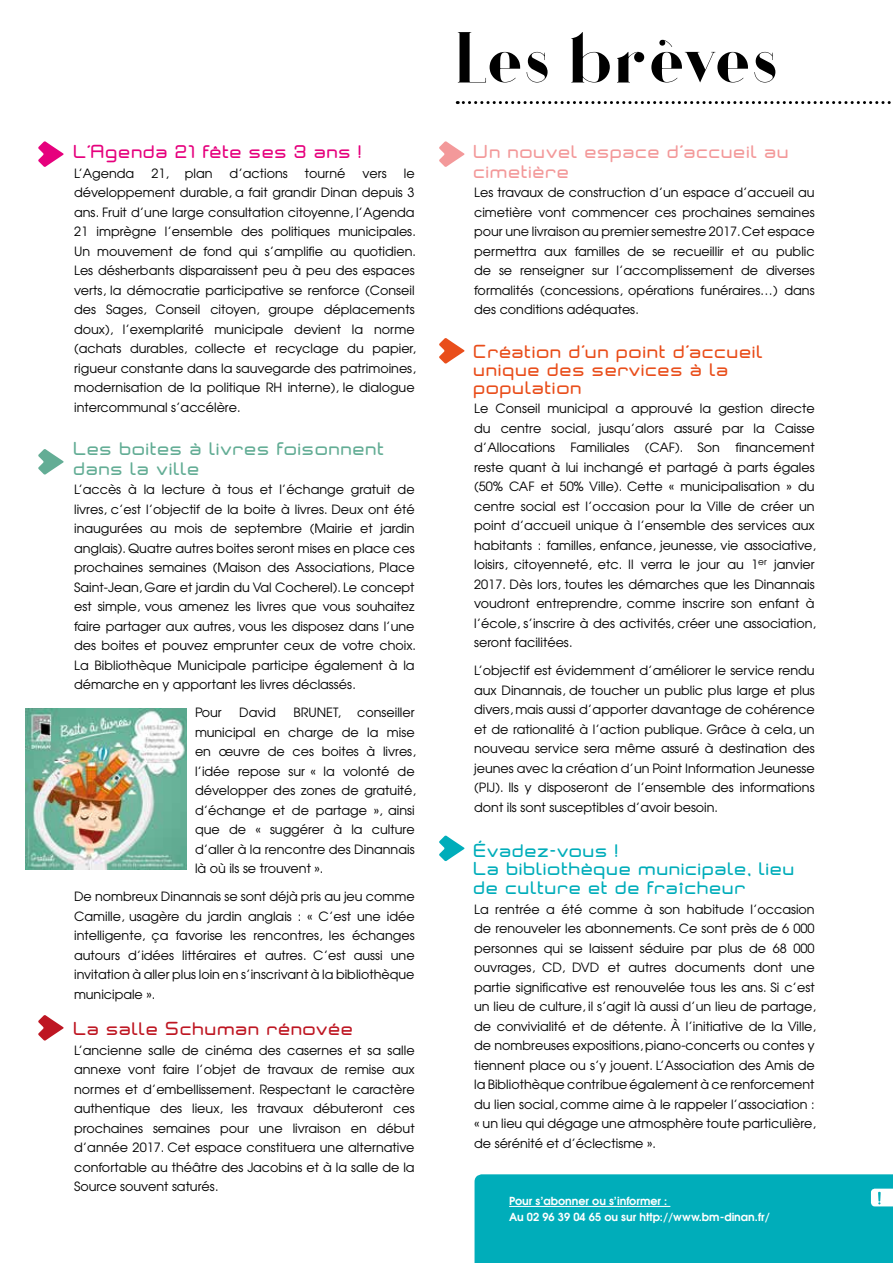
<style>
.page{position:relative;width:893px;height:1263px;background:#fff}
.page>*{position:absolute;margin:0;border:0;box-sizing:border-box;transform-origin:0 0}
.t1{font:72px "Arg";letter-spacing:.04em;color:#000}
.t2{font:500 16.5px/18px "Neogrey";letter-spacing:.06em;color:#00adba}
.t3{font:500 16.5px/18px "Neogrey";letter-spacing:.06em;color:#e94e1b}
.t4{font:500 16.5px/19.5px "Neogrey";letter-spacing:.06em;color:#63ad95}
.t5{font:500 16.5px/19.5px "Neogrey";letter-spacing:.06em;color:#f3999a}
.t6{font:500 16.5px "Neogrey";letter-spacing:.06em;color:#e6007d}
.t7{font:500 16.5px "Neogrey";letter-spacing:.06em;color:#be1622}
.t8{font:12.75px/19.5px "Avant Garde";color:#000;text-align:justify}
.t9{font:600 11.1px/15.6px "Avant Garde";color:#fff}
</style>
<div class="page">
<img style="left:26px;top:708px;width:160px;height:161px">
<svg style="left:457px;top:101px;width:434px;height:3px"></svg>
<svg style="left:38px;top:141px;width:26px;height:26px"></svg>
<svg style="left:38px;top:449px;width:26px;height:26px"></svg>
<svg style="left:439px;top:141px;width:26px;height:26px"></svg>
<svg style="left:439px;top:835px;width:26px;height:26px"></svg>
<svg style="left:439px;top:338px;width:26px;height:26px"></svg>
<svg style="left:38px;top:1015px;width:26px;height:26px"></svg>
<div style="left:475px;top:1174px;width:418px;height:89px;background:#00adba"></div>
<p class="t6" style="left:74px;top:141px;width:289px">L’Agenda 21 fête ses 3 ans !</p>
<p class="t8" style="left:74px;top:163px;width:62px">L’Agenda</p>
<p class="t8" style="left:151px;top:163px;width:63px">21, plan</p>
<p class="t8" style="left:230px;top:163px;width:60px">d’actions</p>
<p class="t8" style="left:305px;top:163px;width:42px">tourné</p>
<p class="t8" style="left:363px;top:163px;width:26px">vers</p>
<p class="t8" style="left:74px;top:163px;width:343px;text-indent:330px">le développement durable, a fait grandir Dinan depuis 3 ans. Fruit d’une large consultation citoyenne, l’Agenda 21 imprègne l’ensemble des politiques municipales.<br>Un mouvement de fond qui s’amplifie au quotidien.<br>Les désherbants disparaissent peu à peu des espaces verts, la démocratie participative se renforce (Conseil des Sages, Conseil citoyen, groupe déplacements doux), l’exemplarité municipale devient la norme (achats durables, collecte et recyclage du papier, rigueur constante dans la sauvegarde des patrimoines, modernisation de la politique RH interne), le dialogue intercommunal s’accélère.</p>
<p class="t4" style="left:74px;top:439px;width:312px">Les boites à livres foisonnent dans la ville</p>
<p class="t8" style="left:74px;top:479px;width:343px">L’accès à la lecture à tous et l’échange gratuit de livres, c’est l’objectif de la boite à livres. Deux ont été inaugurées au mois de septembre (Mairie et jardin anglais). Quatre autres boites seront mises en place ces prochaines semaines (Maison des Associations, Place Saint-Jean, Gare et jardin du Val Cocherel). Le concept est simple, vous amenez les livres que vous souhaitez faire partager aux autres, vous les disposez dans l’une des boites et pouvez emprunter ceux de votre choix.<br>La Bibliothèque Municipale participe également à la démarche en y apportant les livres déclassés.</p>
<p class="t8" style="left:195px;top:702px;width:28px">Pour</p>
<p class="t8" style="left:239px;top:702px;width:38px">David</p>
<p class="t8" style="left:293px;top:702px;width:49px">BRUNET,</p>
<p class="t8" style="left:195px;top:702px;width:223px;text-indent:162px">conseiller municipal en charge de la mise en œuvre de ces boites à livres, l’idée repose sur « la volonté de développer des zones de gratuité, d’échange et de partage », ainsi que de « suggérer à la culture d’aller à la rencontre des Dinannais là où ils se trouvent ».</p>
<p class="t8" style="left:74px;top:886px;width:342px">De nombreux Dinannais se sont déjà pris au jeu comme Camille, usagère du jardin anglais : « C’est une idée intelligente, ça favorise les rencontres, les échanges autours d’idées littéraires et autres. C’est aussi une invitation à aller plus loin en s’inscrivant à la bibliothèque municipale ».</p>
<p class="t7" style="left:74px;top:1018px;width:281px">La salle Schuman rénovée</p>
<p class="t8" style="left:74px;top:1040px;width:342px">L’ancienne salle de cinéma des casernes et sa salle annexe vont faire l’objet de travaux de remise aux normes et d’embellissement. Respectant le caractère authentique des lieux, les travaux débuteront ces prochaines semaines pour une livraison en début d’année 2017. Cet espace constituera une alternative confortable au théâtre des Jacobins et à la salle de la Source souvent saturés.</p>
<h1 class="t1" style="left:456px;top:17px;width:323px">Les brèves</h1>
<p class="t5" style="left:474px;top:142px;width:317px">Un nouvel espace d’accueil au cimetière</p>
<p class="t8" style="left:474px;top:182px;width:342px">Les travaux de construction d’un espace d’accueil au cimetière vont commencer ces prochaines semaines pour une livraison au premier semestre 2017. Cet espace permettra aux familles de se recueillir et au public de se renseigner sur l’accomplissement de diverses formalités (concessions, opérations funéraires…) dans des conditions adéquates.</p>
<p class="t3" style="left:474px;top:342px;width:291px">Création d’un point d’accueil unique des services à la population</p>
<p class="t8" style="left:474px;top:398px;width:343px">Le Conseil municipal a approuvé la gestion directe du centre social, jusqu’alors assuré par la Caisse d’Allocations Familiales (CAF). Son financement reste quant à lui inchangé et partagé à parts égales (50% CAF et 50% Ville). Cette « municipalisation » du centre social est l’occasion pour la Ville de créer un point d’accueil unique à l’ensemble des services aux habitants : familles, enfance, jeunesse, vie associative, loisirs, citoyenneté, etc. Il verra le jour au 1<sup>er</sup> janvier 2017. Dès lors, toutes les démarches que les Dinannais voudront entreprendre, comme inscrire son enfant à l’école, s’inscrire à des activités, créer une association, seront facilitées.</p>
<p class="t8" style="left:474px;top:660px;width:342px">L’objectif est évidemment d’améliorer le service rendu aux Dinannais, de toucher un public plus large et plus divers, mais aussi d’apporter davantage de cohérence et de rationalité à l’action publique. Grâce à cela, un nouveau service sera même assuré à destination des jeunes avec la création d’un Point Information Jeunesse (PIJ). Ils y disposeront de l’ensemble des informations dont ils sont susceptibles d’avoir besoin.</p>
<p class="t2" style="left:474px;top:841px;width:322px">Évadez-vous !<br>La bibliothèque municipale, lieu</p>
<p class="t2" style="left:474px;top:879px;width:274px">de culture et de fraîcheur</p>
<p class="t8" style="left:474px;top:899px;width:343px">La rentrée a été comme à son habitude l’occasion de renouveler les abonnements. Ce sont près de 6 000 personnes qui se laissent séduire par plus de 68 000 ouvrages, CD, DVD et autres documents dont une partie significative est renouvelée tous les ans. Si c’est un lieu de culture, il s’agit là aussi d’un lieu de partage, de convivialité et de détente. À l’initiative de la Ville, de nombreuses expositions, piano-concerts ou contes y tiennent place ou s’y jouent. L’Association des Amis de la Bibliothèque contribue également à ce renforcement du lien social, comme aime à le rappeler l’association : « un lieu qui dégage une atmosphère toute particulière, de sérénité et d’éclectisme ».</p>
<p class="t9" style="left:509px;top:1193px;width:262px">Pour s’abonner ou s’informer :<br>Au 02 96 39 04 65 ou sur http://www.bm-dinan.fr/</p>
</div>
